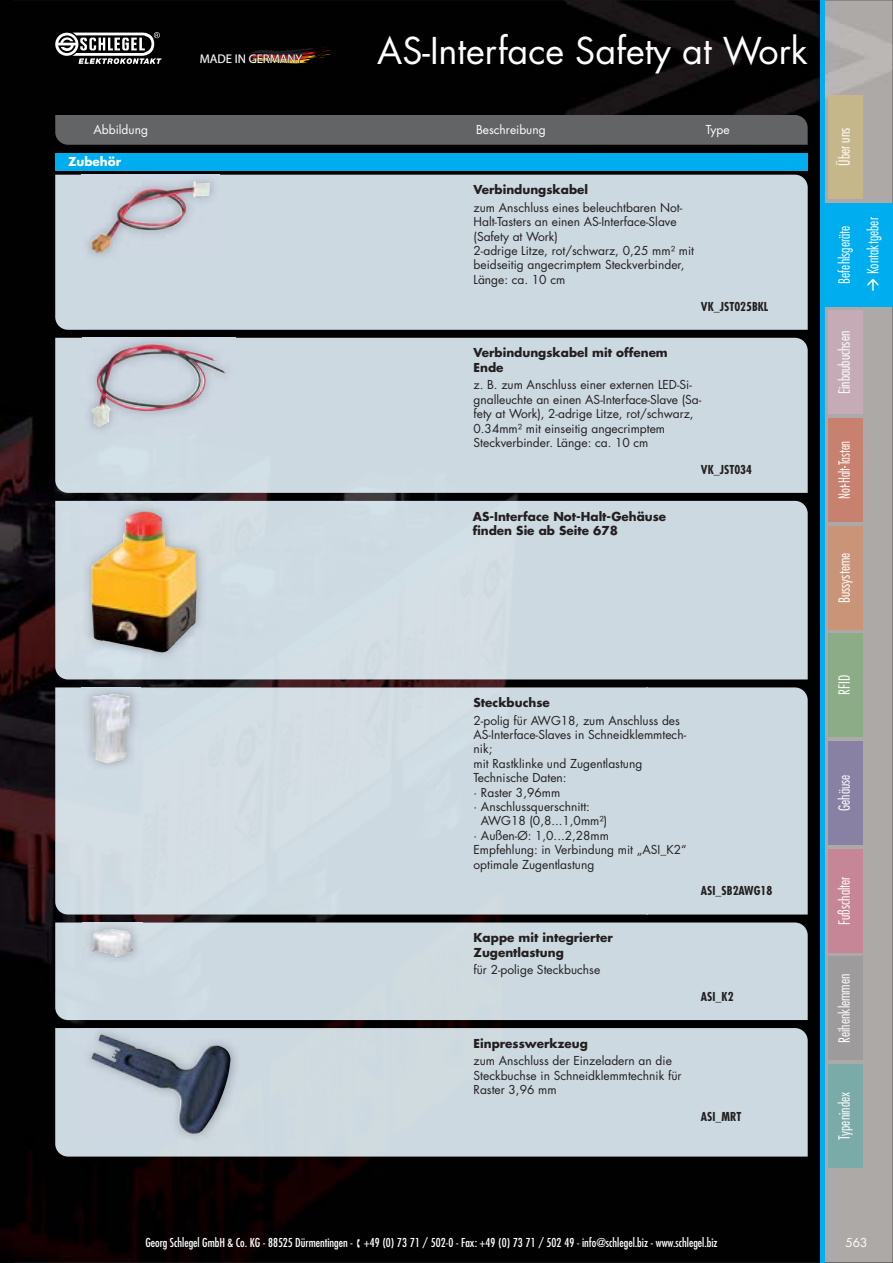
<style>
.page{position:relative;width:893px;height:1263px;background:#fff}
.page>*{position:absolute;margin:0;border:0;box-sizing:border-box;transform-origin:0 0}
.t1{font:36px "Futura Std";color:#fff}
.t2{font:300 condensed 15px/28.8px "Futura Std";color:#fff}
.t3{font:300 condensed 15px "Futura Std";color:#fff;scale:.92 1}
.t4{font:12.6px "Myriad Pro";color:#fff}
.t5{font:12px/14.4px "Futura Std";color:#231f20}
.t6{font:700 12px/14.4px "Futura Std";color:#231f20}
.t7{font:condensed 12px "Futura Std";color:#fff}
.t8{font:700 condensed 12px "Futura Std";color:#231f20}
.t9{font:12px "Futura Std";color:#fff}
.t10{font:700 12px "Futura Std";color:#fff}
</style>
<div class="page">
<img style="left:13px;top:0;width:880px;height:1263px">
<svg style="left:200px;top:46px;width:135px;height:21px;background:#1a100a"></svg>
<img style="left:0;top:0;width:13px;height:1263px">
<div style="left:829px;top:634px;width:34px;height:103px;background:#8cac87"></div>
<div style="left:829px;top:95px;width:34px;height:104px;background:#c6b78a"></div>
<div style="left:829px;top:1064px;width:34px;height:104px;background:#7baba9"></div>
<div style="left:829px;top:526px;width:34px;height:103px;background:#c99478"></div>
<div style="left:829px;top:311px;width:34px;height:103px;background:#c5abb6"></div>
<div style="left:829px;top:849px;width:34px;height:103px;background:#c68697"></div>
<div style="left:820px;top:0;width:5px;height:1263px;background:#00aeef"></div>
<div style="left:829px;top:957px;width:34px;height:103px;background:#9d9b9c"></div>
<div style="left:829px;top:741px;width:34px;height:104px;background:#8981a4"></div>
<div style="left:825px;top:203px;width:68px;height:103px;background:#00aeef"></div>
<div style="left:829px;top:418px;width:34px;height:104px;background:#c7816e"></div>
<svg style="left:55px;top:32px;width:107px;height:32px"></svg>
<div style="left:55px;top:115px;width:753px;height:30px;background:#636466"></div>
<div style="left:55px;top:153px;width:753px;height:17px;background:#00aeef"></div>
<div style="left:55px;top:175px;width:753px;height:155px;background:#ccd9e0"></div>
<img style="left:82px;top:173px;width:137px;height:89px">
<img style="left:91px;top:181px;width:119px;height:72px">
<div style="left:55px;top:338px;width:753px;height:155px;background:#ccd9e0"></div>
<img style="left:83px;top:335px;width:153px;height:101px">
<img style="left:91px;top:344px;width:137px;height:83px">
<div style="left:55px;top:501px;width:753px;height:178px;background:#cddae1"></div>
<img style="left:82px;top:502px;width:124px;height:160px">
<img style="left:91px;top:512px;width:106px;height:141px">
<div style="left:55px;top:687px;width:753px;height:228px;background:#ccd9e0"></div>
<img style="left:82px;top:685px;width:58px;height:87px">
<img style="left:91px;top:694px;width:40px;height:69px">
<div style="left:55px;top:923px;width:753px;height:97px;background:#ccd9e0"></div>
<img style="left:83px;top:920px;width:59px;height:46px">
<img style="left:91px;top:929px;width:42px;height:28px">
<div style="left:55px;top:1028px;width:753px;height:129px;background:#ccd9e0"></div>
<img style="left:83px;top:1025px;width:157px;height:119px">
<img style="left:91px;top:1034px;width:139px;height:101px">
<p class="t4" style="left:200px;top:54px;width:104px">MADE IN GERMANY</p>
<h1 class="t1" style="left:377px;top:34px;width:432px">AS-Interface Safety at Work</h1>
<p class="t9" style="left:94px;top:124px;width:56px">Abbildung</p>
<p class="t9" style="left:476px;top:124px;width:71px">Beschreibung</p>
<p class="t9" style="left:706px;top:124px;width:26px">Type</p>
<p class="t10" style="left:68px;top:156px;width:55px">Zubehör</p>
<p class="t6" style="left:473px;top:184px;width:116px">Verbindungskabel</p>
<p class="t5" style="left:473px;top:201px;width:222px">zum Anschluss eines beleuchtbaren Not-Halt-Tasters an einen AS-Interface-Slave (Safety at Work)<br>2-adrige Litze, rot/schwarz, 0,25 mm² mit beidseitig angecrimptem Steckverbinder, Länge: ca. 10 cm</p>
<p class="t8" style="left:701px;top:299px;width:69px">VK_JST025BKL</p>
<p class="t6" style="left:473px;top:347px;width:196px">Verbindungskabel mit offenem<br>Ende</p>
<p class="t5" style="left:473px;top:379px;width:229px">z. B. zum Anschluss einer externen LED-Si&shy;gnalleuchte an einen AS-Interface-Slave (Sa&shy;fety at Work), 2-adrige Litze, rot/schwarz, 0.34mm² mit einseitig angecrimptem Steckverbinder. Länge: ca. 10 cm</p>
<p class="t8" style="left:701px;top:463px;width:53px">VK_JST034</p>
<p class="t6" style="left:473px;top:510px;width:195px">AS-Interface Not-Halt-Gehäuse finden Sie ab Seite 678</p>
<p class="t2" style="left:830px;top:166px;width:39px;rotate:-90deg">Über uns</p>
<p class="t2" style="left:830px;top:274px;width:58px;text-indent:-10px;rotate:-90deg">Befehlsgeräte<br>Kontaktgeber</p>
<p class="t2" style="left:830px;top:394px;width:65px;rotate:-90deg">Einbaubuchsen</p>
<p class="t3" style="left:837px;top:499px;width:65px;rotate:-90deg">Not-Halt-Tasten</p>
<p class="t2" style="left:830px;top:603px;width:52px;rotate:-90deg">Bussysteme</p>
<p class="t6" style="left:473px;top:696px;width:78px">Steckbuchse</p>
<p class="t5" style="left:473px;top:714px;width:208px">2-polig für AWG18, zum Anschluss des</p>
<p class="t5" style="left:473px;top:728px;width:214px">AS-Interface-Slaves in Schneidklemmtech-</p>
<p class="t5" style="left:473px;top:743px;width:20px">nik;</p>
<p class="t5" style="left:473px;top:757px;width:170px">mit Rastklinke und Zugentlastung</p>
<p class="t5" style="left:473px;top:771px;width:95px">Technische Daten:</p>
<p class="t5" style="left:473px;top:786px;width:88px">· Raster 3,96mm</p>
<p class="t5" style="left:473px;top:800px;width:118px">· Anschlussquerschnitt:</p>
<p class="t5" style="left:481px;top:815px;width:128px">AWG18 (0,8...1,0mm²)</p>
<p class="t5" style="left:473px;top:829px;width:137px">· Außen-Ø: 1,0...2,28mm</p>
<p class="t5" style="left:473px;top:843px;width:214px">Empfehlung: in Verbindung mit „ASI_K2“</p>
<p class="t5" style="left:473px;top:858px;width:122px">optimale Zugentlastung</p>
<p class="t6" style="left:473px;top:931px;width:141px">Kappe mit integrierter<br>Zugentlastung</p>
<p class="t5" style="left:473px;top:963px;width:128px">für 2-polige Steckbuchse</p>
<p class="t6" style="left:473px;top:1037px;width:116px">Einpresswerkzeug</p>
<p class="t5" style="left:473px;top:1054px;width:209px">zum Anschluss der Einzeladern an die<br>Steckbuchse in Schneidklemmtechnik für<br>Raster 3,96 mm</p>
<p class="t8" style="left:701px;top:884px;width:73px">ASI_SB2AWG18</p>
<p class="t8" style="left:701px;top:990px;width:34px">ASI_K2</p>
<p class="t8" style="left:701px;top:1110px;width:42px">ASI_MRT</p>
<p class="t2" style="left:830px;top:695px;width:21px;rotate:-90deg">RFID</p>
<p class="t2" style="left:830px;top:811px;width:38px;rotate:-90deg">Gehäuse</p>
<p class="t2" style="left:830px;top:925px;width:50px;rotate:-90deg">Fußschalter</p>
<p class="t2" style="left:830px;top:1043px;width:70px;rotate:-90deg">Reihenklemmen</p>
<p class="t2" style="left:830px;top:1140px;width:49px;rotate:-90deg">Typenindex</p>
<p class="t7" style="left:145px;top:1236px;width:574px">Georg Schlegel GmbH &amp; Co. KG - 88525 Dürmentingen - ▪ +49 (0) 73 71 / 502-0 - Fax: +49 (0) 73 71 / 502 49 - info@schlegel.biz - www.schlegel.biz</p>
<p class="t9" style="left:845px;top:1237px;width:24px">563</p>
</div>
